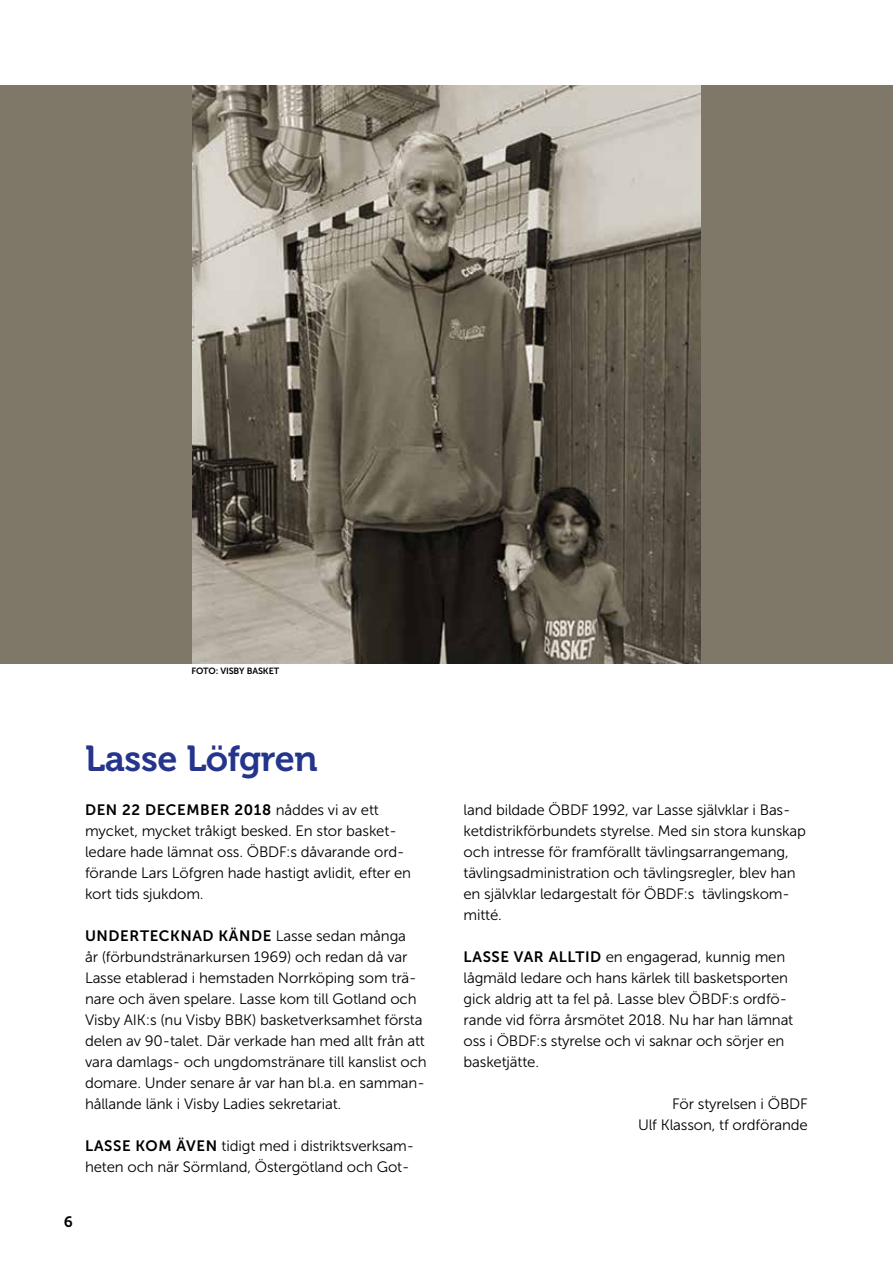
<style>
.page{position:relative;width:893px;height:1263px;background:#fff}
.page>*{position:absolute;margin:0;border:0;box-sizing:border-box;transform-origin:0 0}
.t1{font:36px "Museo 700";letter-spacing:-.01em;color:#26358c}
.t2{font:15px/21px "Museo Sans 300";letter-spacing:-.01em;color:#000}
.t3{font:15px "Museo Sans 700";letter-spacing:.04em;color:#000}
.t4{font:9px "Museo Sans 700";letter-spacing:-.01em;color:#000}
.s1{font-family:"Museo Sans 300"}
.s2{font-family:"Museo Sans 700"}
</style>
<div class="page">
<img style="left:191px;top:85px;width:511px;height:578px">
<div style="left:0;top:85px;width:191px;height:578px;background:#7f7869"></div>
<div style="left:702px;top:85px;width:191px;height:578px;background:#7f7869"></div>
<p class="t4" style="left:191px;top:666px;width:89px">FOTO: VISBY BASKET</p>
<h1 class="t1" style="left:85px;top:739px;width:234px">Lasse Löfgren</h1>
<p class="t3" style="left:85px;top:801px;width:295px">DEN 22 DECEMBER 2018 <span class="s1">nåddes vi av ett</span></p>
<p class="t2" style="left:85px;top:820px;width:328px">mycket, mycket tråkigt besked. En stor basket&shy;ledare hade lämnat oss. ÖBDF:s dåvarande ord&shy;förande Lars Löfgren hade hastigt avlidit, efter en kort tids sjukdom.</p>
<p class="t3" style="left:85px;top:927px;width:323px">UNDERTECKNAD KÄNDE <span class="s1">Lasse sedan många</span></p>
<p class="t2" style="left:85px;top:946px;width:343px">år (förbundstränarkursen 1969) och redan då var Lasse etablerad i hemstaden Norrköping som trä&shy;nare och även spelare. Lasse kom till Gotland och Visby AIK:s (nu Visby BBK) basketverksamhet första delen av 90-talet. Där verkade han med allt från att vara damlags- och ungdomstränare till kanslist och domare. Under senare år var han bl.a. en samman&shy;hållande länk i Visby Ladies sekretariat.</p>
<p class="t2" style="left:85px;top:1135px;width:331px"><span class="s2">LASSE KOM ÄVEN</span> tidigt med i distriktsverksam&shy;heten och när Sörmland, Östergötland och Got-</p>
<p class="t3" style="left:64px;top:1214px;width:11px">6</p>
<p class="t2" style="left:463px;top:799px;width:344px">land bildade ÖBDF 1992, var Lasse självklar i Bas&shy;ketdistrikförbundets styrelse. Med sin stora kunskap och intresse för framförallt tävlingsarrangemang, tävlingsadministration och tävlingsregler, blev han en självklar ledargestalt för ÖBDF:s tävlingskom&shy;mitté.</p>
<p class="t2" style="left:463px;top:946px;width:331px"><span class="s2">LASSE VAR ALLTID</span> en engagerad, kunnig men lågmäld ledare och hans kärlek till basketsporten gick aldrig att ta fel på. Lasse blev ÖBDF:s ordfö&shy;rande vid förra årsmötet 2018. Nu har han lämnat oss i ÖBDF:s styrelse och vi saknar och sörjer en basketjätte.</p>
<p class="t2" style="left:638px;top:1093px;width:171px;text-align:right">För styrelsen i ÖBDF<br>Ulf Klasson, tf ordförande</p>
</div>
